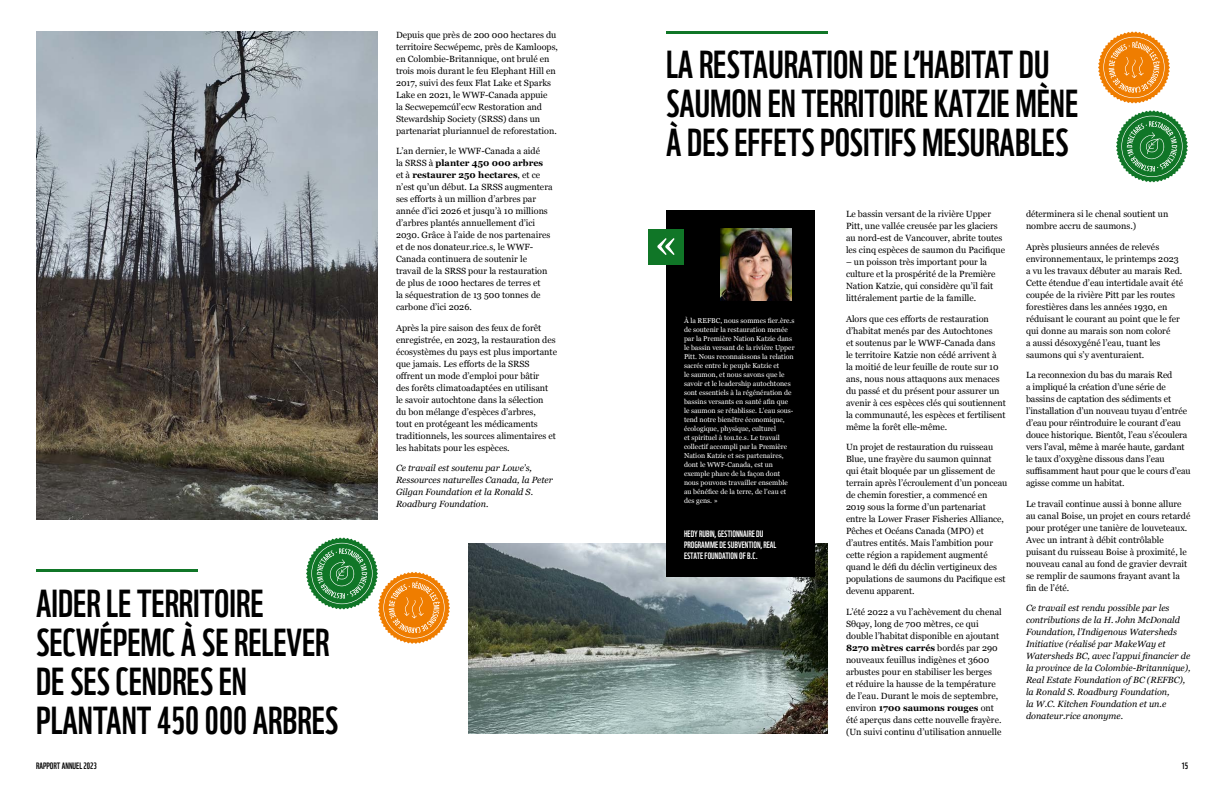
<style>
.page{position:relative;width:1224px;height:792px;background:#fff}
.page>*{position:absolute;margin:0;border:0;box-sizing:border-box;transform-origin:0 0}
.t1{font:38px/39px "WWF";color:#000}
.t2{font:9px/12px "Georgia";color:#000}
.t3{font:italic 9px/12px "Georgia";color:#000}
.t4{font:9px/11px "WWF";color:#fff}
.t5{font:9px "WWF";color:#000}
.t6{font:7px/9px "Georgia";color:#fff}
.s1{font-weight:700}
</style>
<div class="page">
<img style="left:36px;top:31px;width:342px;height:489px">
<img style="left:468px;top:544px;width:360px;height:190px">
<div style="left:666px;top:211px;width:148px;height:366px;background:#000"></div>
<hr style="left:36px;top:569px;width:162px;height:3px;background:#107627">
<hr style="left:666px;top:31px;width:162px;height:3px;background:#107627">
<img style="left:720px;top:229px;width:72px;height:72px">
<div style="left:648px;top:229px;width:36px;height:36px;background:#107627"></div>
<svg style="left:657px;top:238px;width:18px;height:17px"></svg>
<svg style="left:306px;top:538px;width:144px;height:106px"></svg>
<svg style="left:1116px;top:110px;width:72px;height:72px"></svg>
<svg style="left:1098px;top:31px;width:72px;height:72px"></svg>
<h1 class="t1" style="left:36px;top:580px;width:304px">AIDER LE TERRITOIRE<br>SECWÉPEMC À SE RELEVER<br>DE SES CENDRES EN<br>PLANTANT 450 000 ARBRES</h1>
<p class="t2" style="left:396px;top:29px;width:163px">Depuis que près de 200 000 hectares du territoire Secwépemc, près de Kamloops, en Colombie-Britannique, ont brulé en trois mois durant le feu Elephant Hill en 2017, suivi des feux Flat Lake et Sparks Lake en 2021, le WWF-Canada appuie<br>la Secwepemcúl’ecw Restoration and Stewardship Society (SRSS) dans un partenariat pluriannuel de reforestation.</p>
<p class="t2" style="left:396px;top:145px;width:158px">L’an dernier, le WWF-Canada a aidé<br>la SRSS à <span class="s1">planter 450 000 arbres </span>et à <span class="s1">restaurer 250 hectares</span>, et ce n’est qu’un début. La SRSS augmentera ses efforts à un million d’arbres par année d’ici 2026 et jusqu’à 10 millions d’arbres plantés annuellement d’ici 2030. Grâce à l’aide de nos partenaires et de nos donateur.rice.s, le WWF-Canada continuera de soutenir le travail de la SRSS pour la restauration de plus de 1000 hectares de terres et<br>la séquestration de 13 500 tonnes de carbone d’ici 2026.</p>
<p class="t2" style="left:396px;top:321px;width:163px">Après la pire saison des feux de forêt enregistrée, en 2023, la restauration des écosystèmes du pays est plus importante que jamais. Les efforts de la SRSS offrent un mode d’emploi pour bâtir<br>des forêts climatoadaptées en utilisant le savoir autochtone dans la sélection<br>du bon mélange d’espèces d’arbres,<br>tout en protégeant les médicaments traditionnels, les sources alimentaires et les habitats pour les espèces.</p>
<p class="t3" style="left:396px;top:462px;width:158px">Ce travail est soutenu par Lowe’s,<br>Ressources naturelles Canada, la Peter<br>Gilgan Foundation et la Ronald S.<br>Roadburg Foundation.</p>
<h1 class="t1" style="left:666px;top:41px;width:414px">LA RESTAURATION DE L’HABITAT DU<br>SAUMON EN TERRITOIRE KATZIE MÈNE<br>À DES EFFETS POSITIFS MESURABLES</h1>
<p class="t6" style="left:684px;top:316px;width:112px">À la REFBC, nous sommes fier.ère.s de soutenir la restauration menée par la Première Nation Katzie dans le bassin versant de la rivière Upper<br>Pitt. Nous reconnaissons la relation sacrée entre le peuple Katzie et<br>le saumon, et nous savons que le savoir et le leadership autochtones sont essentiels à la régénération de bassins versants en santé afin que le saumon se rétablisse. L’eau sous&shy;tend notre bienêtre économique, écologique, physique, culturel<br>et spirituel à tou.te.s. Le travail collectif accompli par la Première<br>Nation Katzie et ses partenaires, dont le WWF-Canada, est un exemple phare de la façon dont nous pouvons travailler ensemble au bénéfice de la terre, de l’eau et des gens. »</p>
<p class="t4" style="left:684px;top:527px;width:94px">HEDY RUBIN, GESTIONNAIRE DU<br>PROGRAMME DE SUBVENTION, REAL<br>ESTATE FOUNDATION OF B.C.</p>
<p class="t2" style="left:846px;top:208px;width:161px">Le bassin versant de la rivière Upper Pitt, une vallée creusée par les glaciers au nord-est de Vancouver, abrite toutes les cinq espèces de saumon du Pacifique</p>
<p class="t2" style="left:846px;top:256px;width:151px">– un poisson très important pour la culture et la prospérité de la Première Nation Katzie, qui considère qu’il fait littéralement partie de la famille.</p>
<p class="t2" style="left:846px;top:312px;width:162px">Alors que ces efforts de restauration d’habitat menés par des Autochtones<br>et soutenus par le WWF-Canada dans<br>le territoire Katzie non cédé arrivent à<br>la moitié de leur feuille de route sur 10 ans, nous nous attaquons aux menaces du passé et du présent pour assurer un avenir à ces espèces clés qui soutiennent la communauté, les espèces et fertilisent même la forêt elle-même.</p>
<p class="t2" style="left:846px;top:441px;width:163px">Un projet de restauration du ruisseau Blue, une frayère du saumon quinnat<br>qui était bloquée par un glissement de terrain après l’écroulement d’un ponceau de chemin forestier, a commencé en 2019 sous la forme d’un partenariat entre la Lower Fraser Fisheries Alliance, Pêches et Océans Canada (MPO) et d’autres entités. Mais l’ambition pour cette région a rapidement augmenté quand le défi du déclin vertigineux des populations de saumons du Pacifique est devenu apparent.</p>
<p class="t2" style="left:846px;top:605px;width:157px">L’été 2022 a vu l’achèvement du chenal Sθqəy, long de 700 mètres, ce qui double l’habitat disponible en ajoutant <span class="s1">8270 mètres carrés</span> bordés par 290 nouveaux feuillus indigènes et 3600 arbustes pour en stabiliser les berges<br>et réduire la hausse de la température de l’eau. Durant le mois de septembre, environ <span class="s1">1700 saumons rouges</span> ont été aperçus dans cette nouvelle frayère. (Un suivi continu d’utilisation annuelle</p>
<p class="t2" style="left:1026px;top:208px;width:144px">déterminera si le chenal soutient un nombre accru de saumons.)</p>
<p class="t2" style="left:1026px;top:240px;width:159px">Après plusieurs années de relevés environnementaux, le printemps 2023 a vu les travaux débuter au marais Red.<br>Cette étendue d’eau intertidale avait été coupée de la rivière Pitt par les routes forestières dans les années 1930, en réduisant le courant au point que le fer qui donne au marais son nom coloré<br>a aussi désoxygéné l’eau, tuant les saumons qui s’y aventuraient.</p>
<p class="t2" style="left:1026px;top:369px;width:166px">La reconnexion du bas du marais Red<br>a impliqué la création d’une série de bassins de captation des sédiments et l’installation d’un nouveau tuyau d’entrée d’eau pour réintroduire le courant d’eau douce historique. Bientôt, l’eau s’écoulera vers l’aval, même à marée haute, gardant le taux d’oxygène dissous dans l’eau suffisamment haut pour que le cours d’eau agisse comme un habitat.</p>
<p class="t2" style="left:1026px;top:497px;width:166px">Le travail continue aussi à bonne allure au canal Boise, un projet en cours retardé pour protéger une tanière de louveteaux.<br>Avec un intrant à débit contrôlable puisant du ruisseau Boise à proximité, le nouveau canal au fond de gravier devrait se remplir de saumons frayant avant la fin de l’été.</p>
<p class="t3" style="left:1026px;top:602px;width:166px">Ce travail est rendu possible par les contributions de la H. John McDonald Foundation, l’Indigenous Watersheds Initiative (réalisé par MakeWay et Watersheds BC, avec l’appui financier de la province de la Colombie-Britannique), Real Estate Foundation of BC (REFBC), la Ronald S. Roadburg Foundation,<br>la W.C. Kitchen Foundation et un.e donateur.rice anonyme.</p>
<p class="t5" style="left:36px;top:759px;width:62px">RAPPORT ANNUEL 2023</p>
<p class="t5" style="left:1181px;top:759px;width:8px">15</p>
</div>
